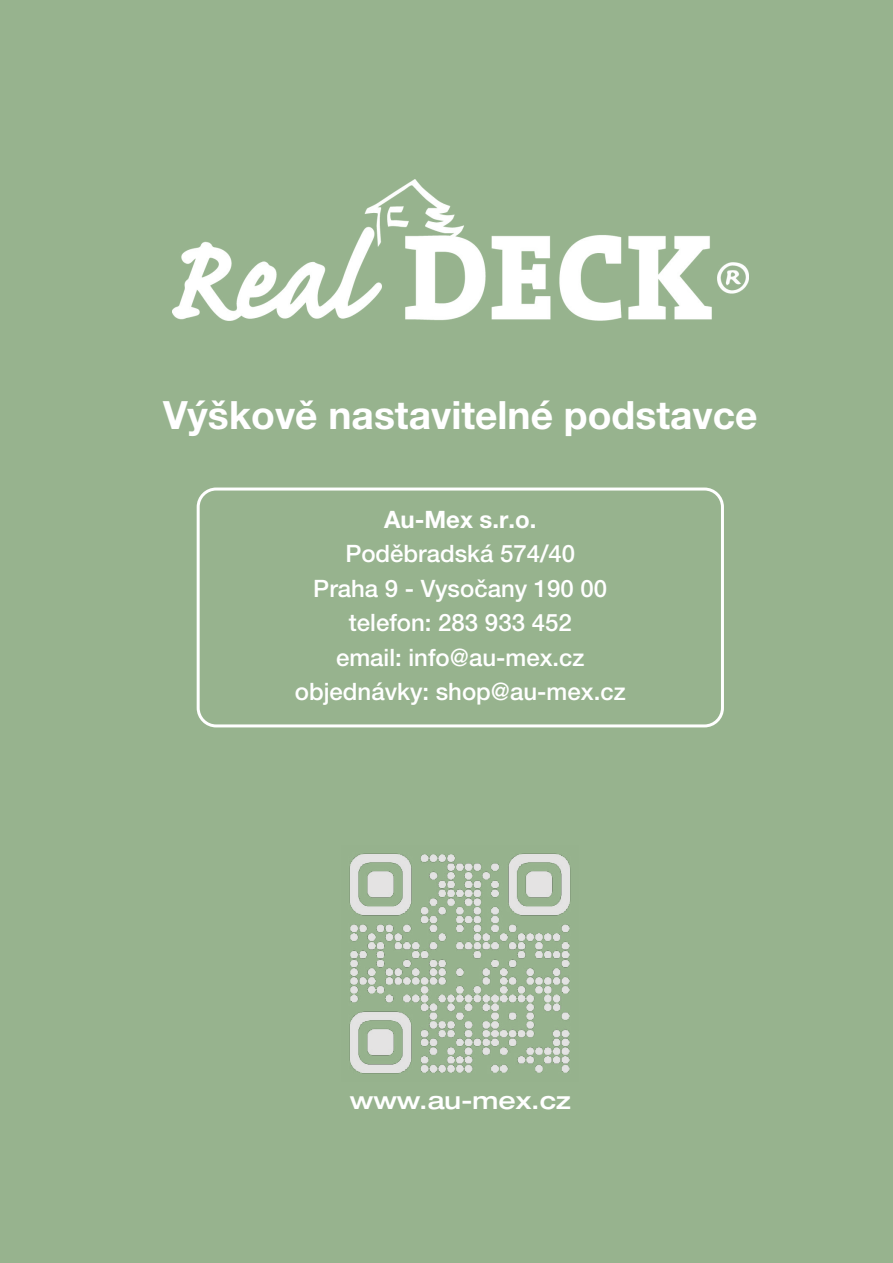
<style>
.page{position:relative;width:893px;height:1263px;background:#97b38e}
.page>*{position:absolute;margin:0;border:0;box-sizing:border-box;transform-origin:0 0}
.t1{font:700 39px "Helvetica Neue LT Pro";color:#fff}
.t2{font:500 24px/34.5px "Helvetica Neue LT Pro";color:#fff;text-align:center}
.t3{font:500 expanded 24px "Helvetica Neue LT Pro";color:#fff}
.t4{font:700 24px "Helvetica Neue LT Pro";color:#fff}
</style>
<div class="page">
<div style="left:197px;top:487px;width:527px;height:240px;border:3px solid #fff;border-radius:18px"></div>
<img style="left:172px;top:180px;width:576px;height:140px">
<img style="left:349px;top:853px;width:222px;height:221px">
<h1 class="t1" style="left:163px;top:391px;width:596px">Výškově nastavitelné podstavce</h1>
<p class="t4" style="left:384px;top:504px;width:154px">Au-Mex s.r.o.</p>
<p class="t2" style="left:295px;top:536px;width:332px">Poděbradská 574/40<br>Praha 9 - Vysočany 190 00 telefon: 283 933 452<br>email: info@au-mex.cz objednávky: shop@au-mex.cz</p>
<p class="t3" style="left:350px;top:1085px;width:222px">www.au-mex.cz</p>
</div>
